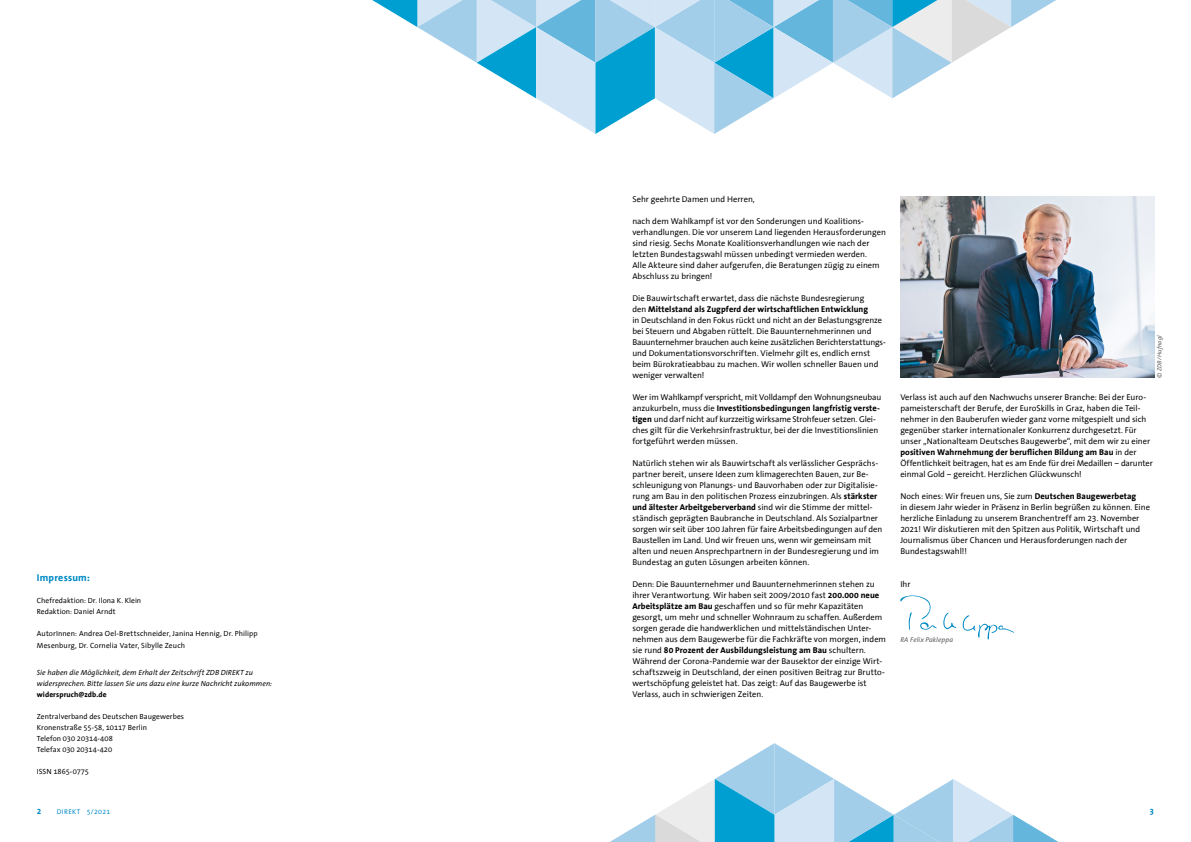
<style>
.page{position:relative;width:1191px;height:842px;background:#fff}
.page>*{position:absolute;margin:0;border:0;box-sizing:border-box;transform-origin:0 0}
.t1{font:700 10px "The Sans Office";letter-spacing:.02em;color:#008ac4}
.t2{font:8.5px/11px "The Sans Office";color:#000}
.t3{font:700 8.5px "The Sans Office";color:#008ac4}
.t4{font:7.5px/11px "The Sans Office";letter-spacing:.01em;color:#000}
.t5{font:italic 7.5px/11px "The Sans Office";letter-spacing:.005em;color:#000}
.t6{font:700 7.5px "The Sans Office";letter-spacing:.015em;color:#000}
.t7{font:italic 7px "The Sans Office";letter-spacing:.01em;color:#565656}
.t8{font:7px "The Sans Office";letter-spacing:.055em;color:#008ac4}
.t9{font:italic 6px "The Sans Office";letter-spacing:.015em;color:#565656}
.s1{font-weight:700}
.s2{font-size:6.9px}
</style>
<div class="page">
<svg style="left:372px;top:0;width:684px;height:134px"></svg>
<svg style="left:610px;top:743px;width:448px;height:99px"></svg>
<img style="left:900px;top:196px;width:254px;height:182px">
<svg style="left:943px;top:613px;width:13px;height:16px"></svg>
<svg style="left:900px;top:595px;width:36px;height:35px"></svg>
<svg style="left:962px;top:615px;width:52px;height:24px"></svg>
<p class="t1" style="left:37px;top:573px;width:54px">Impressum:</p>
<p class="t4" style="left:37px;top:596px;width:106px">Chefredaktion: Dr. Ilona K. Klein<br>Redaktion: Daniel Arndt</p>
<p class="t4" style="left:37px;top:628px;width:222px;line-height:11.5px">AutorInnen: Andrea Oel-Brettschneider, Janina Hennig, Dr. Philipp<br>Mesenburg, Dr. Cornelia Vater, Sibylle Zeuch</p>
<p class="t5" style="left:37px;top:667px;width:237px">Sie haben die Möglichkeit, dem Erhalt der Zeitschrift ZDB DIREKT zu widersprechen. Bitte lassen Sie uns dazu eine kurze Nachricht zukommen:</p>
<p class="t6" style="left:37px;top:690px;width:71px">widerspruch@zdb.de</p>
<p class="t4" style="left:37px;top:711px;width:149px">Zentralverband des Deutschen Baugewerbes<br>Kronenstraße 55-58, 10117 Berlin<br>Telefon 030 20314-408<br>Telefax 030 20314-420</p>
<p class="t4" style="left:37px;top:766px;width:54px">ISSN 1865-0775</p>
<p class="t2" style="left:632px;top:194px;width:124px">Sehr geehrte Damen und Herren,</p>
<p class="t2" style="left:632px;top:216px;width:255px">nach dem Wahlkampf ist vor den Sonderungen und Koalitions&shy;verhandlungen. Die vor unserem Land liegenden Herausforderungen sind riesig. Sechs Monate Koalitionsverhandlungen wie nach der letzten Bundestagswahl müssen unbedingt vermieden werden.<br>Alle Akteure sind daher aufgerufen, die Beratungen zügig zu einem Abschluss zu bringen!</p>
<p class="t2" style="left:632px;top:293px;width:255px">Die Bauwirtschaft erwartet, dass die nächste Bundesregierung<br>den <span class="s1">Mittelstand als Zugpferd der wirtschaftlichen Entwicklung<br></span>in Deutschland in den Fokus rückt und nicht an der Belastungsgrenze bei Steuern und Abgaben rüttelt. Die Bauunternehmerinnen und Bauunternehmer brauchen auch keine zusätzlichen Berichterstattungs&shy;und Dokumentationsvorschriften. Vielmehr gilt es, endlich ernst beim Bürokratieabbau zu machen. Wir wollen schneller Bauen und weniger verwalten!</p>
<p class="t2" style="left:632px;top:392px;width:250px">Wer im Wahlkampf verspricht, mit Volldampf den Wohnungsneubau anzukurbeln, muss die <span class="s1">Investitionsbedingungen langfristig verste&shy;tigen</span> und darf nicht auf kurzzeitig wirksame Strohfeuer setzen. Glei&shy;ches gilt für die Verkehrsinfrastruktur, bei der die Investitionslinien fortgeführt werden müssen.</p>
<p class="t2" style="left:632px;top:458px;width:251px">Natürlich stehen wir als Bauwirtschaft als verlässlicher Gesprächs&shy;partner bereit, unsere Ideen zum klimagerechten Bauen, zur Be&shy;schleunigung von Planungs- und Bauvorhaben oder zur Digitalisie&shy;rung am Bau in den politischen Prozess einzubringen. Als <span class="s1">stärkster und ältester Arbeitgeberverband</span> sind wir die Stimme der mittel&shy;ständisch geprägten Baubranche in Deutschland. Als Sozialpartner sorgen wir seit über 100 Jahren für faire Arbeitsbedingungen auf den Baustellen im Land. Und wir freuen uns, wenn wir gemeinsam mit alten und neuen Ansprechpartnern in der Bundesregierung und im Bundestag an guten Lösungen arbeiten können.</p>
<p class="t2" style="left:632px;top:579px;width:255px">Denn: Die Bauunternehmer und Bauunternehmerinnen stehen zu ihrer Verantwortung. Wir haben seit 2009/2010 fast <span class="s1">200.000 neue Arbeitsplätze am Bau</span> geschaffen und so für mehr Kapazitäten gesorgt, um mehr und schneller Wohnraum zu schaffen. Außerdem sorgen gerade die handwerklichen und mittelständischen Unter&shy;nehmen aus dem Baugewerbe für die Fachkräfte von morgen, indem sie rund <span class="s1">80 Prozent der Ausbildungsleistung am Bau</span> schultern.<br>Während der Corona-Pandemie war der Bausektor der einzige Wirt&shy;schaftszweig in Deutschland, der einen positiven Beitrag zur Brutto&shy;wertschöpfung geleistet hat. Das zeigt: Auf das Baugewerbe ist Verlass, auch in schwierigen Zeiten.</p>
<p class="t9" style="left:1156px;top:378px;width:44px;rotate:-90deg"><span class="s2">©</span> ZDB/Hufnagl</p>
<p class="t2" style="left:900px;top:392px;width:254px">Verlass ist auch auf den Nachwuchs unserer Branche: Bei der Euro&shy;pameisterschaft der Berufe, der EuroSkills in Graz, haben die Teil&shy;nehmer in den Bauberufen wieder ganz vorne mitgespielt und sich gegenüber starker internationaler Konkurrenz durchgesetzt. Für unser „Nationalteam Deutsches Baugewerbe“, mit dem wir zu einer <span class="s1">positiven Wahrnehmung der beruflichen Bildung am Bau</span> in der Öffentlichkeit beitragen, hat es am Ende für drei Medaillen – darunter einmal Gold – gereicht. Herzlichen Glückwunsch!</p>
<p class="t2" style="left:900px;top:491px;width:251px">Noch eines: Wir freuen uns, Sie zum <span class="s1">Deutschen Baugewerbetag<br></span>in diesem Jahr wieder in Präsenz in Berlin begrüßen zu können. Eine herzliche Einladung zu unserem Branchentreff am 23. November 2021! Wir diskutieren mit den Spitzen aus Politik, Wirtschaft und Journalismus über Chancen und Herausforderungen nach der Bundestagswahl!!</p>
<p class="t2" style="left:900px;top:579px;width:12px">Ihr</p>
<p class="t7" style="left:900px;top:636px;width:54px">RA Felix Pakleppa</p>
<p class="t3" style="left:37px;top:806px;width:6px">2</p>
<p class="t8" style="left:57px;top:808px;width:55px">DIREKT 5/2021</p>
<p class="t3" style="left:1149px;top:806px;width:6px">3</p>
</div>
